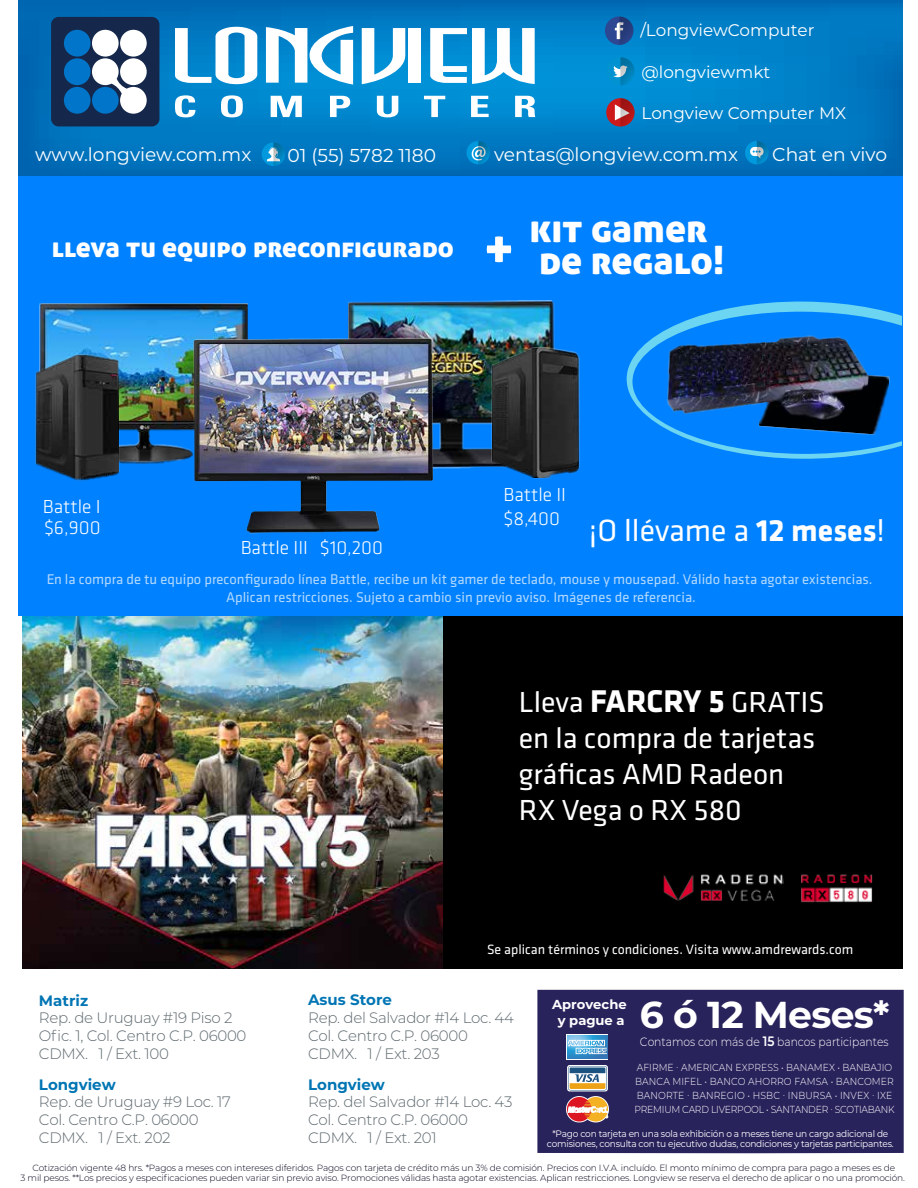
<style>
.page{position:relative;width:918px;height:1188px;background:#fff}
.page>*{position:absolute;margin:0;border:0;box-sizing:border-box;transform-origin:0 0}
.t1{font:39px/31.5px "Aller Display";color:#fff}
.t2{font:700 37.5px "Montserrat";letter-spacing:-.02em;color:#fff}
.t3{font:31.95px "Klavika";color:#fff}
.t4{font:30px/36.2px "Klavika";color:#fff}
.t5{font:27.75px "Aller Display";color:#fff}
.t6{font:300 19.5px/21px "Klavika";color:#fff}
.t7{font:18.6px "Montserrat";color:#fff}
.t8{font:16.8px "Montserrat";color:#fff}
.t9{font:300 15.15px/18px "Montserrat";letter-spacing:-.02em;color:#5d686e}
.t10{font:700 15.15px "Montserrat";color:#0075b4}
.t11{font:14.55px/17.9px "Klavika";color:#fff;text-align:center}
.t12{font:13.95px "Klavika";color:#fff}
.t13{font:700 13.05px/15.6px "Montserrat";color:#fff;text-align:center}
.t14{font:300 12.15px "Montserrat";color:#fff;scale:.89 1}
.t15{font:300 10.2px/14.1px "Montserrat";letter-spacing:.005em;color:#fff;scale:.91 1}
.t16{font:9.45px/10.8px "Montserrat";letter-spacing:-.025em;color:#fff;text-align:center;scale:.96 1}
.t17{font:300 9px/10.8px "Montserrat";letter-spacing:-.015em;color:#000319;text-align:center}
.s1{font-size:54px}
.s2{font-weight:700}
.s3{font-weight:700;font-size:32.55px}
.s4{font-weight:600;font-size:13.65px}
</style>
<div class="page">
<div style="left:537px;top:990px;width:367px;height:163px;background:#29235c"></div>
<svg style="left:19px;top:0;width:884px;height:176px;background:#0079c2"></svg>
<div style="left:51px;top:17px;width:108px;height:109px;background:#15284b;border-radius:8px"></div>
<div style="left:64px;top:30px;width:27px;height:27px;background:#0075c9;border-radius:50%"></div>
<div style="left:64px;top:58px;width:27px;height:27px;background:#0075c9;border-radius:50%"></div>
<div style="left:64px;top:87px;width:27px;height:27px;background:#0075c9;border-radius:50%"></div>
<div style="left:92px;top:30px;width:27px;height:27px;background:#fff;border-radius:50%"></div>
<div style="left:120px;top:30px;width:27px;height:27px;background:#fff;border-radius:50%"></div>
<svg style="left:92px;top:58px;width:55px;height:56px"></svg>
<svg style="left:175px;top:27px;width:82px;height:57px"></svg>
<svg style="left:266px;top:26px;width:87px;height:59px"></svg>
<svg style="left:362px;top:28px;width:43px;height:56px"></svg>
<div style="left:409px;top:28px;width:12px;height:55px;background:#fff"></div>
<svg style="left:430px;top:28px;width:105px;height:56px"></svg>
<svg style="left:175px;top:95px;width:20px;height:22px"></svg>
<svg style="left:221px;top:95px;width:22px;height:22px"></svg>
<svg style="left:271px;top:96px;width:31px;height:21px"></svg>
<svg style="left:330px;top:96px;width:20px;height:21px"></svg>
<svg style="left:377px;top:96px;width:21px;height:21px"></svg>
<svg style="left:424px;top:96px;width:21px;height:21px"></svg>
<svg style="left:471px;top:96px;width:18px;height:21px"></svg>
<svg style="left:515px;top:96px;width:20px;height:21px"></svg>
<div style="left:262px;top:142px;width:23px;height:24px;background:#09d;border-radius:50%"></div>
<svg style="left:266px;top:142px;width:19px;height:24px"></svg>
<div style="left:467px;top:141px;width:23px;height:23px;background:#09d;border-radius:50%"></div>
<svg style="left:472px;top:141px;width:18px;height:23px"></svg>
<div style="left:745px;top:141px;width:24px;height:23px;background:#09d;border-radius:50%"></div>
<svg style="left:750px;top:141px;width:19px;height:23px"></svg>
<div style="left:606px;top:57px;width:29px;height:29px;background:#0092d1;border-radius:14px"></div>
<svg style="left:613px;top:57px;width:22px;height:29px"></svg>
<svg style="left:606px;top:98px;width:29px;height:29px"></svg>
<svg style="left:615px;top:98px;width:20px;height:29px"></svg>
<div style="left:605px;top:16px;width:28px;height:29px;background:#2e4792;border-radius:50%"></div>
<svg style="left:615px;top:17px;width:19px;height:28px"></svg>
<div style="left:567px;top:1065px;width:41px;height:26px;background:#fff;border-radius:3px"></div>
<svg style="left:565px;top:1066px;width:45px;height:71px;background:#8f7478"></svg>
<svg style="left:566px;top:1034px;width:42px;height:25px"></svg>
<svg style="left:568px;top:1035px;width:39px;height:23px"></svg>
<svg style="left:568px;top:1040px;width:39px;height:14px"></svg>
<div style="left:22px;top:616px;width:881px;height:352px;background:#000"></div>
<img style="left:22px;top:616px;width:420px;height:352px">
<img style="left:801px;top:874px;width:72px;height:29px">
<img style="left:663px;top:874px;width:121px;height:27px">
<div style="left:19px;top:176px;width:884px;height:440px;background:#0081ff"></div>
<img style="left:348px;top:300px;width:207px;height:35px">
<img style="left:39px;top:303px;width:209px;height:33px">
<img style="left:171px;top:310px;width:285px;height:224px">
<img style="left:18px;top:336px;width:167px;height:168px">
<img style="left:437px;top:335px;width:143px;height:159px">
<svg style="left:626px;top:301px;width:266px;height:158px"></svg>
<img style="left:653px;top:313px;width:249px;height:141px">
<h3 class="t8" style="left:640px;top:19px;width:176px">/LongviewComputer</h3>
<h3 class="t8" style="left:641px;top:60px;width:130px">@longviewmkt</h3>
<h3 class="t8" style="left:641px;top:101px;width:206px">Longview Computer MX</h3>
<h3 class="t7" style="left:35px;top:142px;width:218px">www.longview.com.mx</h3>
<h3 class="t7" style="left:287px;top:143px;width:150px">01 (55) 5782 1180</h3>
<h3 class="t7" style="left:494px;top:142px;width:245px">ventas@longview.com.mx</h3>
<h3 class="t7" style="left:772px;top:142px;width:116px">Chat en vivo</h3>
<h3 class="t5" style="left:52px;top:229px;width:464px">lleva tu equipo preconfigurado <span class="s1">+</span></h3>
<h1 class="t1" style="left:530px;top:212px;width:197px">kit gamer de regalo!</h1>
<h3 class="t6" style="left:43px;top:496px;width:59px">Battle I $6,900</h3>
<h3 class="t6" style="left:241px;top:537px;width:144px">Battle III $10,200</h3>
<h3 class="t6" style="left:503px;top:483px;width:64px;line-height:24px">Battle II $8,400</h3>
<h3 class="t3" style="left:589px;top:513px;width:298px">¡O llévame a <span class="s2">12 meses</span>!</h3>
<h3 class="t11" style="left:46px;top:571px;width:828px">En la compra de tu equipo preconfigurado línea Battle, recibe un kit gamer de teclado, mouse y mousepad. Válido hasta agotar existencias.<br>Aplican restricciones. Sujeto a cambio sin previo aviso. Imágenes de referencia.</h3>
<h3 class="t4" style="left:519px;top:685px;width:308px">Lleva <span class="s3">FARCRY 5</span> GRATIS en la compra de tarjetas gráficas AMD Radeon<br>RX Vega o RX 580</h3>
<h3 class="t12" style="left:487px;top:942px;width:368px">Se aplican términos y condiciones. Visita www.amdrewards.com</h3>
<h3 class="t10" style="left:39px;top:989px;width:51px">Matriz</h3>
<h3 class="t9" style="left:39px;top:1008px;width:209px">Rep. de Uruguay #19 Piso 2<br>Ofic. 1, Col. Centro C.P. 06000<br>CDMX. 1 / Ext. 100</h3>
<h3 class="t10" style="left:39px;top:1074px;width:78px">Longview</h3>
<h3 class="t9" style="left:39px;top:1093px;width:194px">Rep. de Uruguay #9 Loc. 17<br>Col. Centro C.P. 06000<br>CDMX. 1 / Ext. 202</h3>
<h3 class="t10" style="left:308px;top:989px;width:85px">Asus Store</h3>
<h3 class="t9" style="left:308px;top:1008px;width:207px">Rep. del Salvador #14 Loc. 44<br>Col. Centro C.P. 06000<br>CDMX. 1 / Ext. 203</h3>
<h3 class="t10" style="left:308px;top:1074px;width:78px">Longview</h3>
<h3 class="t9" style="left:308px;top:1093px;width:206px">Rep. del Salvador #14 Loc. 43<br>Col. Centro C.P. 06000<br>CDMX. 1 / Ext. 201</h3>
<p class="t17" style="left:21px;top:1162px;width:886px">Cotización vigente 48 hrs. *Pagos a meses con intereses diferidos. Pagos con tarjeta de crédito más un 3% de comisión. Precios con I.V.A. incluído. El monto mínimo de compra para pago a meses es de<br>3 mil pesos. **Los precios y especificaciones pueden variar sin previo aviso. Promociones válidas hasta agotar existencias. Aplican restricciones. Longview se reserva el derecho de aplicar o no una promoción.</p>
<h3 class="t13" style="left:552px;top:996px;width:76px">Aproveche y pague a</h3>
<h2 class="t2" style="left:640px;top:988px;width:251px">6 ó 12 Meses*</h2>
<h3 class="t14" style="left:640px;top:1034px;width:281px">Contamos con más de <span class="s4">15</span> bancos participantes</h3>
<p class="t15" style="left:634px;top:1060px;width:288px">AFIRME ∙ AMERICAN EXPRESS • BANAMEX • BANBAJIO BANCA MIFEL • BANCO AHORRO FAMSA • BANCOMER BANORTE ∙ BANREGIO • HSBC ∙ INBURSA • INVEX ∙ IXE PREMIUM CARD LIVERPOOL • SANTANDER ∙ SCOTIABANK</p>
<p class="t16" style="left:547px;top:1127px;width:363px">*Pago con tarjeta en una sola exhibición o a meses tiene un cargo adicional de comisiones, consulta con tu ejecutivo dudas, condiciones y tarjetas participantes.</p>
</div>
